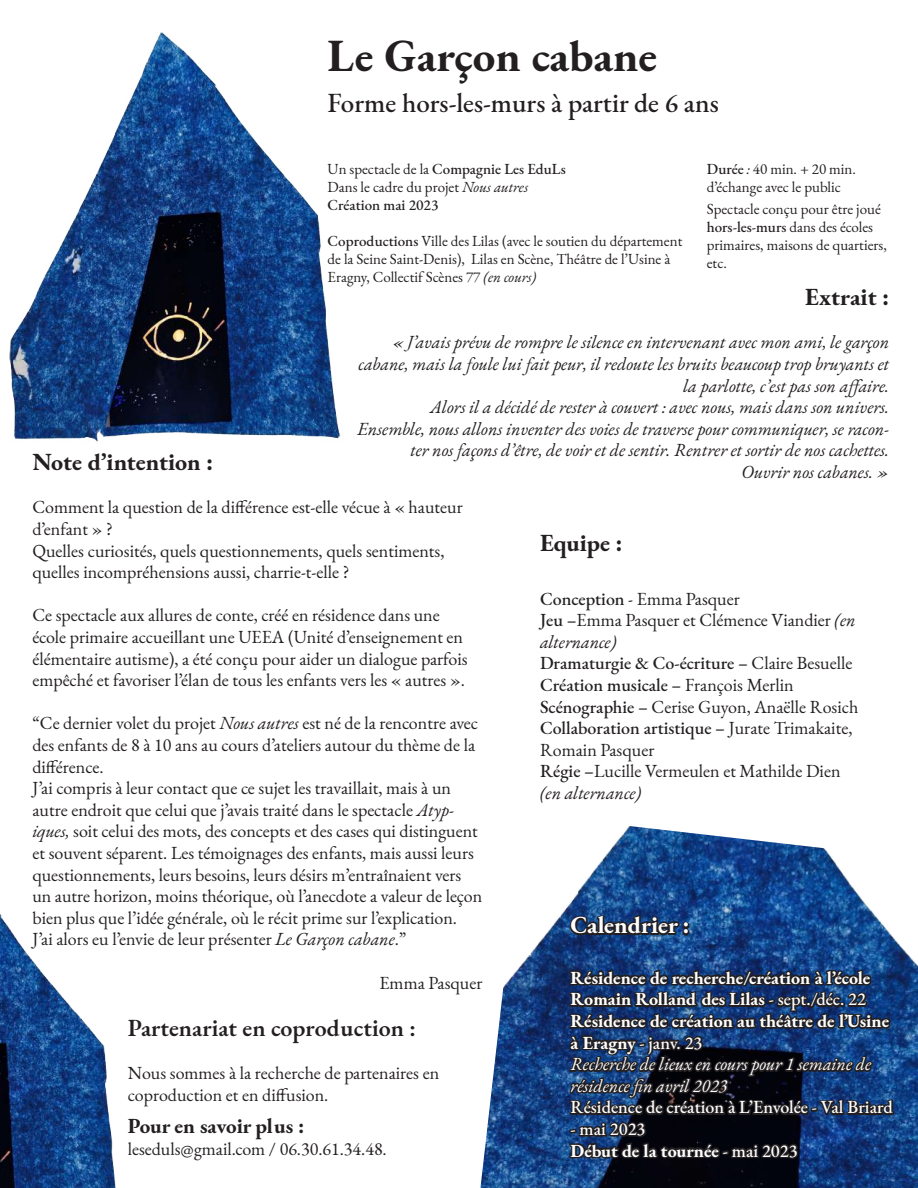
<style>
.page{position:relative;width:918px;height:1188px;background:#fff}
.page>*{position:absolute;margin:0;border:0;box-sizing:border-box;transform-origin:0 0}
.t1{font:700 45px "EB Garamond";color:#231f20}
.t2{font:500 27px "EB Garamond";color:#231f20}
.t3{font:700 24px "EB Garamond";color:#231f20}
.t4{font:600 24px "EB Garamond";color:#231f20}
.t5{font:700 24px "EB Garamond";color:#fff}
.t6{font:700 21px "EB Garamond";color:#231f20}
.t7{font:18px/21.6px "EB Garamond";color:#231f20}
.t8{font:italic 18px/21.6px "EB Garamond";color:#231f20;text-align:right}
.t9{font:700 18px/21.6px "EB Garamond";color:#fff}
.t10{font:500 18px/21.6px "EB Garamond";color:#fff}
.t11{font:15px/18px "EB Garamond";color:#231f20}
.s1{font-weight:500}
.s2{font-style:italic}
.s3{font-weight:400;font-style:italic}
.s4{font-weight:700}
</style>
<div class="page">
<img style="left:0;top:914px;width:116px;height:274px">
<img style="left:480px;top:907px;width:438px;height:281px">
<img style="left:9px;top:32px;width:332px;height:410px">
<svg style="left:567px;top:826px;width:329px;height:362px;background:#28436b"></svg>
<h1 class="t1" style="left:328px;top:26px;width:331px">Le Garçon cabane</h1>
<h2 class="t2" style="left:328px;top:85px;width:393px">Forme hors-les-murs à partir de 6 ans</h2>
<p class="t11" style="left:328px;top:160px;width:240px">Un spectacle de la <span class="s1">Compagnie Les EduLs<br></span>Dans le cadre du projet <span class="s2">Nous autres<br></span><span class="s1">Création mai 2023</span></p>
<p class="t11" style="left:328px;top:232px;width:356px"><span class="s1">Coproductions</span> Ville des Lilas (avec le soutien du département de la Seine Saint-Denis), Lilas en Scène, Théâtre de l’Usine à<br>Eragny, Collectif Scènes 77 <span class="s2">(en cours)</span></p>
<p class="t11" style="left:707px;top:160px;width:151px"><span class="s1">Durée</span> <span class="s2">:</span> 40 min. + 20 min. d’échange avec le public</p>
<p class="t11" style="left:707px;top:200px;width:182px">Spectacle conçu pour être joué <span class="s1">hors-les-murs</span> dans des écoles primaires, maisons de quartiers, etc.</p>
<h3 class="t3" style="left:805px;top:282px;width:85px">Extrait :</h3>
<p class="t8" style="left:357px;top:332px;width:533px">« J’avais prévu de rompre le silence en intervenant avec mon ami, le garçon cabane, mais la foule lui fait peur, il redoute les bruits beaucoup trop bruyants et la parlotte, c’est pas son affaire.<br>Alors il a décidé de rester à couvert : avec nous, mais dans son univers.<br>Ensemble, nous allons inventer des voies de traverse pour communiquer, se racon&shy;ter nos façons d’être, de voir et de sentir. Rentrer et sortir de nos cachettes.<br>Ouvrir nos cabanes. »</p>
<h3 class="t3" style="left:32px;top:447px;width:182px">Note d’intention :</h3>
<p class="t7" style="left:32px;top:497px;width:432px">Comment la question de la différence est-elle vécue à « hauteur d’enfant » ?<br>Quelles curiosités, quels questionnements, quels sentiments, quelles incompréhensions aussi, charrie-t-elle ?</p>
<p class="t7" style="left:32px;top:605px;width:437px">Ce spectacle aux allures de conte, créé en résidence dans une école primaire accueillant une UEEA (Unité d’enseignement en élémentaire autisme), a été conçu pour aider un dialogue parfois empêché et favoriser l’élan de tous les enfants vers les « autres ».</p>
<p class="t7" style="left:32px;top:713px;width:451px">“Ce dernier volet du projet <span class="s2">Nous autres</span> est né de la rencontre avec des enfants de 8 à 10 ans au cours d’ateliers autour du thème de la différence.<br>J’ai compris à leur contact que ce sujet les travaillait, mais à un autre endroit que celui que j’avais traité dans le spectacle <span class="s2">Atyp&shy;iques,</span> soit celui des mots, des concepts et des cases qui distinguent et souvent séparent. Les témoignages des enfants, mais aussi leurs questionnements, leurs besoins, leurs désirs m’entraînaient vers un autre horizon, moins théorique, où l’anecdote a valeur de leçon bien plus que l’idée générale, où le récit prime sur l’explication.<br>J’ai alors eu l’envie de leur présenter <span class="s2">Le Garçon cabane</span>.”</p>
<p class="t7" style="left:380px;top:972px;width:104px">Emma Pasquer</p>
<h3 class="t3" style="left:540px;top:527px;width:84px">Equipe :</h3>
<p class="t7" style="left:540px;top:588px;width:320px"><span class="s1">Conception</span> - Emma Pasquer<br><span class="s1">Jeu</span> –Emma Pasquer et Clémence Viandier <span class="s2">(en alternance)<br></span><span class="s1">Dramaturgie &amp; Co-écriture</span> – Claire Besuelle <span class="s1">Création musicale</span> – François Merlin <span class="s1">Scénographie</span> – Cerise Guyon, Anaëlle Rosich <span class="s1">Collaboration artistique</span> – Jurate Trimakaite, Romain Pasquer<br><span class="s1">Régie</span> –Lucille Vermeulen et Mathilde Dien <span class="s2">(en alternance)</span></p>
<h3 class="t5" style="left:571px;top:910px;width:120px">Calendrier :</h3>
<p class="t9" style="left:571px;top:967px;width:320px">Résidence de recherche/création à l’école Romain Rolland des Lilas <span class="s1">- sept./déc. 22<br></span>Résidence de création au théâtre de l’Usine à Eragny <span class="s1">- janv. 23<br></span><span class="s3">Recherche de lieux en cours pour 1 semaine de résidence fin avril 2023</span></p>
<p class="t10" style="left:571px;top:1097px;width:324px">Résidence de création à L’Envolée - Val Briard</p>
<p class="t10" style="left:571px;top:1118px;width:229px">- mai 2023<br><span class="s4">Début de la tournée</span> - mai 2023</p>
<h3 class="t4" style="left:128px;top:1012px;width:290px">Partenariat en coproduction :</h3>
<p class="t7" style="left:128px;top:1062px;width:313px">Nous sommes à la recherche de partenaires en coproduction et en diffusion.</p>
<p class="t6" style="left:128px;top:1113px;width:178px">Pour en savoir plus :</p>
<p class="t7" style="left:128px;top:1138px;width:261px">leseduls@gmail.com / 06.30.61.34.48.</p>
</div>
